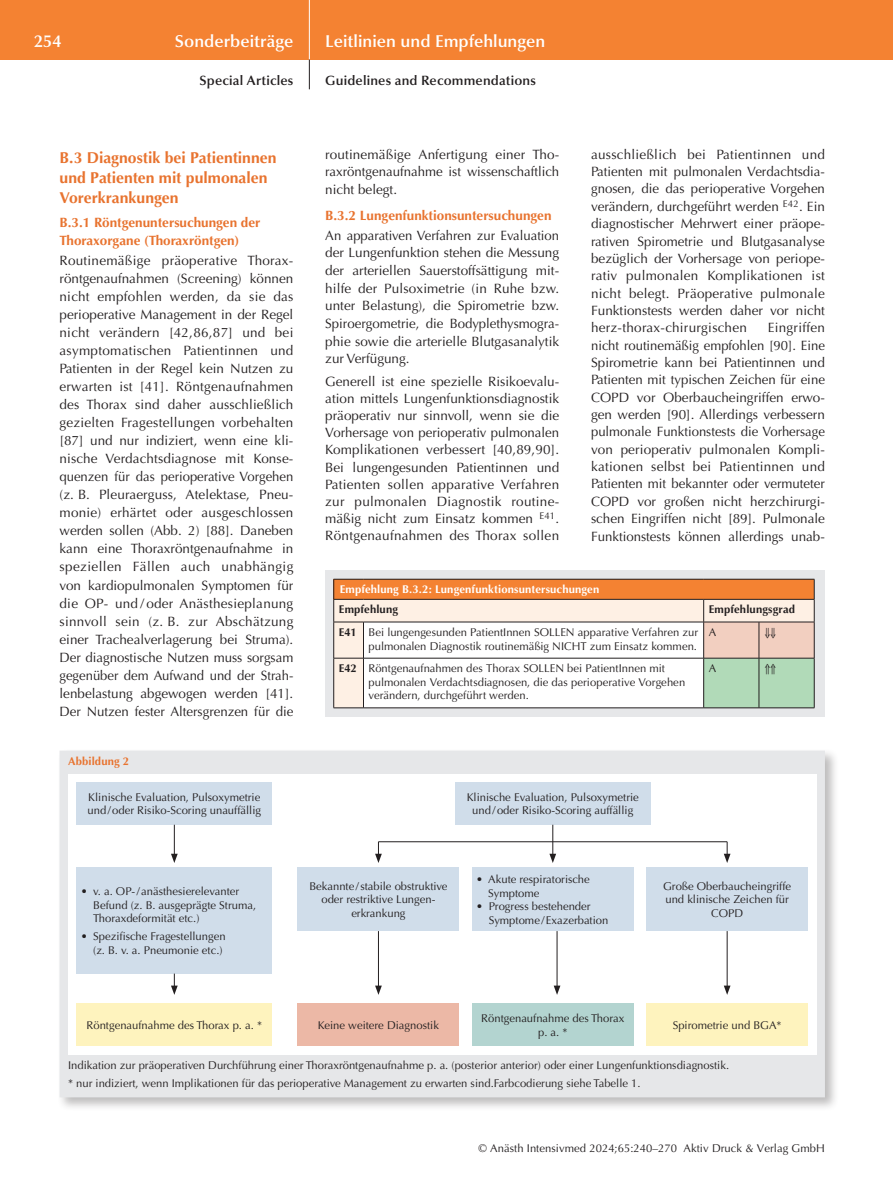
<style>
.page{position:relative;width:893px;height:1191px;background:#fff}
.page>*{position:absolute;margin:0;border:0;box-sizing:border-box;transform-origin:0 0}
.t1{font:600 17.25px "Optima";color:#fff}
.t2{font:700 15.75px/20px "Optima";color:#e8732f}
.t3{font:13.5px/18px "Optima";color:#231f20;text-align:justify}
.t4{font:700 13.5px/18px "Optima";color:#e8732f}
.t5{font:600 13.5px "Optima";letter-spacing:.01em;color:#231f20}
.t6{font:11.25px/13.5px "Optima";color:#231f20}
.t7{font:700 11.25px "Optima";letter-spacing:.015em;color:#fff}
.t8{font:700 11.25px "Optima";letter-spacing:.01em;color:#231f20}
.t9{font:700 11.25px "Optima";letter-spacing:.015em;color:#e8732f}
.s1{font-weight:700}
</style>
<div class="page">
<div style="left:0;top:0;width:893px;height:60px;background:#f48232"></div>
<hr style="left:309px;top:0;width:1px;height:60px;background:#fff">
<svg style="left:309px;top:60px;width:1px;height:29px"></svg>
<div style="left:325px;top:570px;width:500px;height:146px;background:#e6e7e9"></div>
<div style="left:334px;top:579px;width:480px;height:20px;background:#f48232"></div>
<div style="left:334px;top:600px;width:29px;height:107px;background:#fef0e4"></div>
<hr style="left:333px;top:579px;width:30px;height:1px;background:#231f20">
<hr style="left:333px;top:599px;width:30px;height:1px;background:#231f20">
<svg style="left:333px;top:579px;width:1px;height:43px"></svg>
<hr style="left:333px;top:622px;width:30px;height:1px;background:#231f20">
<hr style="left:333px;top:622px;width:1px;height:36px;background:#231f20">
<hr style="left:333px;top:658px;width:30px;height:1px;background:#231f20">
<hr style="left:333px;top:658px;width:1px;height:49px;background:#231f20">
<hr style="left:333px;top:707px;width:30px;height:1px;background:#231f20">
<div style="left:57px;top:748px;width:782px;height:364px;background:#231f20;opacity:.3"></div>
<div style="left:60px;top:750px;width:765px;height:347px;background:#e6e7e9"></div>
<div style="left:68px;top:773px;width:748px;height:281px;background:#fff"></div>
<div style="left:646px;top:867px;width:162px;height:64px;background:#d0ddea"></div>
<div style="left:646px;top:1003px;width:162px;height:43px;background:#fef3be"></div>
<div style="left:472px;top:867px;width:162px;height:64px;background:#d0ddea"></div>
<div style="left:472px;top:1003px;width:162px;height:43px;background:#b3d4d0"></div>
<div style="left:298px;top:867px;width:161px;height:64px;background:#d0ddea"></div>
<div style="left:298px;top:1003px;width:161px;height:43px;background:#ecb8a6"></div>
<div style="left:77px;top:782px;width:195px;height:42px;background:#d0ddea"></div>
<div style="left:77px;top:867px;width:195px;height:106px;background:#d0ddea"></div>
<div style="left:77px;top:1003px;width:195px;height:43px;background:#fef3be"></div>
<div style="left:455px;top:782px;width:196px;height:42px;background:#d0ddea"></div>
<hr style="left:552px;top:824px;width:1px;height:32px;background:#231f20">
<svg style="left:549px;top:853px;width:7px;height:10px"></svg>
<hr style="left:557px;top:931px;width:1px;height:57px;background:#231f20">
<svg style="left:554px;top:985px;width:6px;height:10px"></svg>
<hr style="left:174px;top:824px;width:1px;height:32px;background:#231f20">
<svg style="left:171px;top:853px;width:7px;height:10px"></svg>
<svg style="left:375px;top:842px;width:7px;height:21px"></svg>
<hr style="left:378px;top:931px;width:1px;height:57px;background:#231f20">
<svg style="left:375px;top:985px;width:7px;height:10px"></svg>
<svg style="left:171px;top:973px;width:7px;height:22px"></svg>
<svg style="left:724px;top:841px;width:6px;height:22px"></svg>
<hr style="left:727px;top:931px;width:1px;height:57px;background:#231f20">
<svg style="left:724px;top:985px;width:6px;height:10px"></svg>
<hr style="left:378px;top:841px;width:349px;height:1px;background:#231f20">
<svg style="left:363px;top:579px;width:452px;height:129px;background:#ebd9c8"></svg>
<p class="t1" style="left:34px;top:31px;width:29px">254</p>
<p class="t1" style="left:175px;top:31px;width:120px">Sonderbeiträge</p>
<p class="t5" style="left:199px;top:73px;width:95px">Special Articles</p>
<p class="t1" style="left:325px;top:31px;width:222px">Leitlinien und Empfehlungen</p>
<p class="t5" style="left:325px;top:73px;width:212px">Guidelines and Recommendations</p>
<p class="t2" style="left:60px;top:147px;width:219px">B.3 Diagnostik bei Patientinnen und Patienten mit pulmonalen<br>Vorerkrankungen</p>
<p class="t4" style="left:60px;top:213px;width:202px">B.3.1 Röntgenuntersuchungen der<br>Thoraxorgane (Thoraxröntgen)</p>
<p class="t3" style="left:60px;top:251px;width:235px;text-align:left">Routinemäßige präoperative Thorax&shy;röntgenaufnahmen (Screening) können nicht empfohlen werden, da sie das perioperative Management in der Regel nicht verändern [42,86,87] und bei asymptomatischen Patientinnen und Patienten in der Regel kein Nutzen zu erwarten ist [41]. Röntgenaufnahmen des Thorax sind daher ausschließlich gezielten Fragestellungen vorbehalten [87] und nur indiziert, wenn eine kli-- nische Verdachtsdiagnose mit Konse&shy;quenzen für das perioperative Vorgehen (z. B. Pleuraerguss, Atelektase, Pneu&shy;monie) erhärtet oder ausgeschlossen werden sollen (Abb. 2) [88]. Daneben kann eine Thoraxröntgenaufnahme in speziellen Fällen auch unabhängig von kardiopulmonalen Symptomen für die OP- und / oder Anästhesieplanung sinnvoll sein (z. B. zur Abschätzung einer Trachealverlagerung bei Struma).<br>Der diagnostische Nutzen muss sorgsam gegenüber dem Aufwand und der Strah&shy;lenbelastung abgewogen werden [41].<br>Der Nutzen fester Altersgrenzen für die</p>
<p class="t9" style="left:68px;top:755px;width:63px">Abbildung 2</p>
<p class="t6" style="left:88px;top:790px;width:175px">Klinische Evaluation, Pulsoxymetrie und / oder Risiko-Scoring unauffällig</p>
<p class="t3" style="left:325px;top:145px;width:235px">routinemäßige Anfertigung einer Tho&shy;raxröntgenaufnahme ist wissenschaftlich nicht belegt.</p>
<p class="t4" style="left:325px;top:206px;width:228px">B.3.2 Lungenfunktionsuntersuchungen</p>
<p class="t3" style="left:325px;top:226px;width:235px">An apparativen Verfahren zur Evaluation der Lungenfunktion stehen die Messung der arteriellen Sauerstoffsättigung mit&shy;hilfe der Pulsoximetrie (in Ruhe bzw. unter Belastung), die Spirometrie bzw.<br>Spiroergometrie, die Bodyplethysmogra&shy;phie sowie die arterielle Blutgasanalytik zur Verfügung.</p>
<p class="t3" style="left:325px;top:372px;width:235px;line-height:17.2px">Generell ist eine spezielle Risikoevalu&shy;ation mittels Lungenfunktionsdiagnostik präoperativ nur sinnvoll, wenn sie die Vorhersage von perioperativ pulmonalen Komplikationen verbessert [40,89,90].<br>Bei lungengesunden Patientinnen und Patienten sollen apparative Verfahren zur pulmonalen Diagnostik routine&shy;mäßig nicht zum Einsatz kommen <sup>E41</sup>.<br>Röntgenaufnahmen des Thorax sollen</p>
<p class="t3" style="left:591px;top:146px;width:235px;line-height:17.4px">ausschließlich bei Patientinnen und Patienten mit pulmonalen Verdachtsdia&shy;gnosen, die das perioperative Vorgehen verändern, durchgeführt werden <sup>E42</sup>. Ein diagnostischer Mehrwert einer präope&shy;rativen Spirometrie und Blutgasanalyse bezüglich der Vorhersage von periope&shy;rativ pulmonalen Komplikationen ist nicht belegt. Präoperative pulmonale Funktionstests werden daher vor nicht herz-thorax-chirurgischen</p>
<p class="t3" style="left:591px;top:319px;width:235px;line-height:17.4px;text-indent:177px">Eingriffen nicht routinemäßig empfohlen [90]. Eine Spirometrie kann bei Patientinnen und Patienten mit typischen Zeichen für eine COPD vor Oberbaucheingriffen erwo&shy;gen werden [90]. Allerdings verbessern pulmonale Funktionstests die Vorhersage von perioperativ pulmonalen Kompli&shy;kationen selbst bei Patientinnen und Patienten mit bekannter oder vermuteter COPD vor großen nicht herzchirurgi&shy;schen Eingriffen nicht [89]. Pulmonale Funktionstests können allerdings unab-</p>
<p class="t7" style="left:340px;top:583px;width:261px">Empfehlung B.3.2: Lungenfunktionsuntersuchungen</p>
<p class="t8" style="left:339px;top:603px;width:61px">Empfehlung</p>
<p class="t8" style="left:709px;top:603px;width:88px">Empfehlungsgrad</p>
<p class="t6" style="left:339px;top:626px;width:361px;text-align:right"><span class="s1">E41</span> Bei lungengesunden PatientInnen SOLLEN apparative Verfahren zur pulmonalen Diagnostik routinemäßig NICHT zum Einsatz kommen.</p>
<p class="t6" style="left:709px;top:626px;width:9px">A</p>
<p class="t6" style="left:369px;top:662px;width:318px;text-indent:-30px"><span class="s1">E42</span> Röntgenaufnahmen des Thorax SOLLEN bei PatientInnen mit pulmonalen Verdachtsdiagnosen, die das perioperative Vorgehen verändern, durchgeführt werden.</p>
<p class="t6" style="left:709px;top:662px;width:9px">A</p>
<p class="t6" style="left:467px;top:790px;width:174px;text-align:center">Klinische Evaluation, Pulsoxymetrie und / oder Risiko-Scoring auffällig</p>
<p class="t6" style="left:93px;top:885px;width:164px;text-indent:-12px">• v. a. OP- / anästhesierelevanter<br>Befund (z. B. ausgeprägte Struma,<br>Thoraxdeformität etc.)</p>
<p class="t6" style="left:81px;top:929px;width:146px;text-align:right">• Spezifische Fragestellungen (z. B. v. a. Pneumonie etc.)</p>
<p class="t6" style="left:309px;top:879px;width:140px;text-align:center">Bekannte / stabile obstruktive oder restriktive Lungen&shy;erkrankung</p>
<p class="t6" style="left:488px;top:872px;width:103px;text-indent:-12px">• Akute respiratorische<br>Symptome</p>
<p class="t6" style="left:489px;top:899px;width:121px;text-indent:-12px">• Progress bestehender<br>Symptome / Exazerbation</p>
<p class="t6" style="left:663px;top:879px;width:129px;text-align:center">Große Oberbaucheingriffe und klinische Zeichen für<br>COPD</p>
<p class="t6" style="left:87px;top:1018px;width:177px">Röntgenaufnahme des Thorax p. a. *</p>
<p class="t6" style="left:318px;top:1018px;width:123px">Keine weitere Diagnostik</p>
<p class="t6" style="left:481px;top:1011px;width:144px;text-align:center">Röntgenaufnahme des Thorax p. a. *</p>
<p class="t6" style="left:673px;top:1018px;width:110px">Spirometrie und BGA*</p>
<p class="t6" style="left:68px;top:1056px;width:663px;line-height:17.7px">Indikation zur präoperativen Durchführung einer Thoraxröntgenaufnahme p. a. (posterior anterior) oder einer Lungenfunktionsdiagnostik. * nur indiziert, wenn Implikationen für das perioperative Management zu erwarten sind.Farbcodierung siehe Tabelle 1.</p>
<p class="t6" style="left:478px;top:1142px;width:348px">© Anästh Intensivmed 2024;65:240–270 Aktiv Druck &amp; Verlag GmbH</p>
</div>
